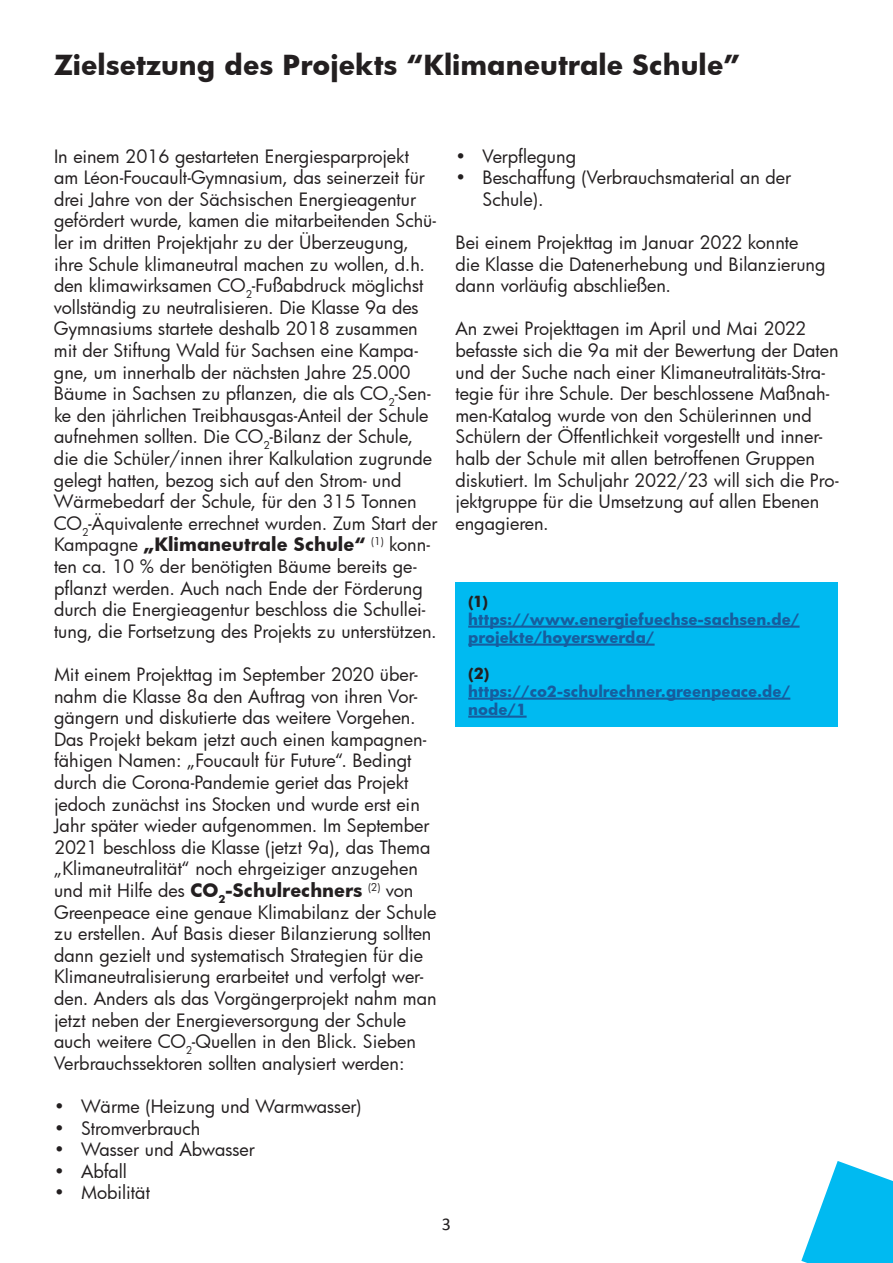
<style>
.page{position:relative;width:893px;height:1263px;background:#fff}
.page>*{position:absolute;margin:0;border:0;box-sizing:border-box;transform-origin:0 0}
.t1{font:700 27px "Futura";color:#231f20}
.t2{font:18px/21.6px "Futura";color:#231f20}
.t3{font:18px "Calibri";color:#231f20}
.t4{font:700 15px/18px "Futura";color:#175d9e}
.t5{font:700 15px "Futura";color:#231f20}
.s1{font-weight:700}
</style>
<div class="page">
<svg style="left:801px;top:1161px;width:92px;height:102px"></svg>
<div style="left:455px;top:582px;width:383px;height:145px;background:#00baf1"></div>
<hr style="left:468px;top:626px;width:332px;height:2px;background:#175d9e">
<hr style="left:468px;top:644px;width:187px;height:2px;background:#175d9e">
<hr style="left:468px;top:698px;width:322px;height:2px;background:#175d9e">
<hr style="left:468px;top:716px;width:59px;height:2px;background:#175d9e">
<p class="t1" style="left:54px;top:45px;width:688px">Zielsetzung des Projekts “Klimaneutrale Schule”</p>
<p class="t2" style="left:54px;top:145px;width:385px">In einem 2016 gestarteten Energiesparprojekt am Léon-Foucault-Gymnasium, das seinerzeit für drei Jahre von der Sächsischen Energieagentur gefördert wurde, kamen die mitarbeitenden Schü&shy;ler im dritten Projektjahr zu der Überzeugung, ihre Schule klimaneutral machen zu wollen, d.h. den klimawirksamen CO<sub>2</sub>-Fußabdruck möglichst vollständig zu neutralisieren. Die Klasse 9a des Gymnasiums startete deshalb 2018 zusammen mit der Stiftung Wald für Sachsen eine Kampa&shy;gne, um innerhalb der nächsten Jahre 25.000<br>Bäume in Sachsen zu pflanzen, die als CO<sub>2</sub>-Sen&shy;ke den jährlichen Treibhausgas-Anteil der Schule aufnehmen sollten. Die CO<sub>2</sub>-Bilanz der Schule, die die Schüler/innen ihrer Kalkulation zugrunde gelegt hatten, bezog sich auf den Strom- und Wärmebedarf der Schule, für den 315 Tonnen CO<sub>2</sub>-Äquivalente errechnet wurden. Zum Start der Kampagne <span class="s1">„Klimaneutrale Schule“</span> <sup>(1)</sup> konn&shy;ten ca. 10 % der benötigten Bäume bereits ge&shy;pflanzt werden. Auch nach Ende der Förderung durch die Energieagentur beschloss die Schullei&shy;tung, die Fortsetzung des Projekts zu unterstützen.</p>
<p class="t2" style="left:54px;top:663px;width:384px">Mit einem Projekttag im September 2020 über&shy;nahm die Klasse 8a den Auftrag von ihren Vor&shy;gängern und diskutierte das weitere Vorgehen.<br>Das Projekt bekam jetzt auch einen kampagnen&shy;fähigen Namen: „Foucault für Future“. Bedingt durch die Corona-Pandemie geriet das Projekt jedoch zunächst ins Stocken und wurde erst ein Jahr später wieder aufgenommen. Im September 2021 beschloss die Klasse (jetzt 9a), das Thema „Klimaneutralität“ noch ehrgeiziger anzugehen und mit Hilfe des <span class="s1">CO</span><sub>2</sub><span class="s1">-Schulrechners</span> <sup>(2)</sup> von Greenpeace eine genaue Klimabilanz der Schule zu erstellen. Auf Basis dieser Bilanzierung sollten dann gezielt und systematisch Strategien für die Klimaneutralisierung erarbeitet und verfolgt wer&shy;den. Anders als das Vorgängerprojekt nahm man jetzt neben der Energieversorgung der Schule auch weitere CO<sub>2</sub>-Quellen in den Blick. Sieben Verbrauchssektoren sollten analysiert werden:</p>
<p class="t2" style="left:54px;top:1095px;width:309px">• Wärme (Heizung und Warmwasser)</p>
<p class="t2" style="left:54px;top:1117px;width:148px">• Stromverbrauch</p>
<p class="t2" style="left:54px;top:1138px;width:202px">• Wasser und Abwasser</p>
<p class="t2" style="left:54px;top:1160px;width:74px">• Abfall</p>
<p class="t2" style="left:54px;top:1182px;width:97px">• Mobilität</p>
<p class="t2" style="left:455px;top:145px;width:122px">• Verpflegung</p>
<p class="t2" style="left:482px;top:166px;width:310px;text-indent:-27px">• Beschaffung (Verbrauchsmaterial an der<br>Schule).</p>
<p class="t2" style="left:455px;top:231px;width:371px">Bei einem Projekttag im Januar 2022 konnte die Klasse die Datenerhebung und Bilanzierung dann vorläufig abschließen.</p>
<p class="t2" style="left:455px;top:318px;width:385px">An zwei Projekttagen im April und Mai 2022 befasste sich die 9a mit der Bewertung der Daten und der Suche nach einer Klimaneutralitäts-Stra&shy;tegie für ihre Schule. Der beschlossene Maßnah&shy;men-Katalog wurde von den Schülerinnen und Schülern der Öffentlichkeit vorgestellt und inner&shy;halb der Schule mit allen betroffenen Gruppen diskutiert. Im Schuljahr 2022/23 will sich die Pro&shy;jektgruppe für die Umsetzung auf allen Ebenen engagieren.</p>
<p class="t5" style="left:468px;top:590px;width:21px">(1)</p>
<p class="t4" style="left:468px;top:610px;width:333px">https://www.energiefuechse-sachsen.de/ projekte/hoyerswerda/</p>
<p class="t5" style="left:468px;top:662px;width:23px">(2)</p>
<p class="t4" style="left:468px;top:682px;width:324px">https://co2-schulrechner.greenpeace.de/ node/1</p>
<p class="t3" style="left:442px;top:1211px;width:11px">3</p>
</div>
